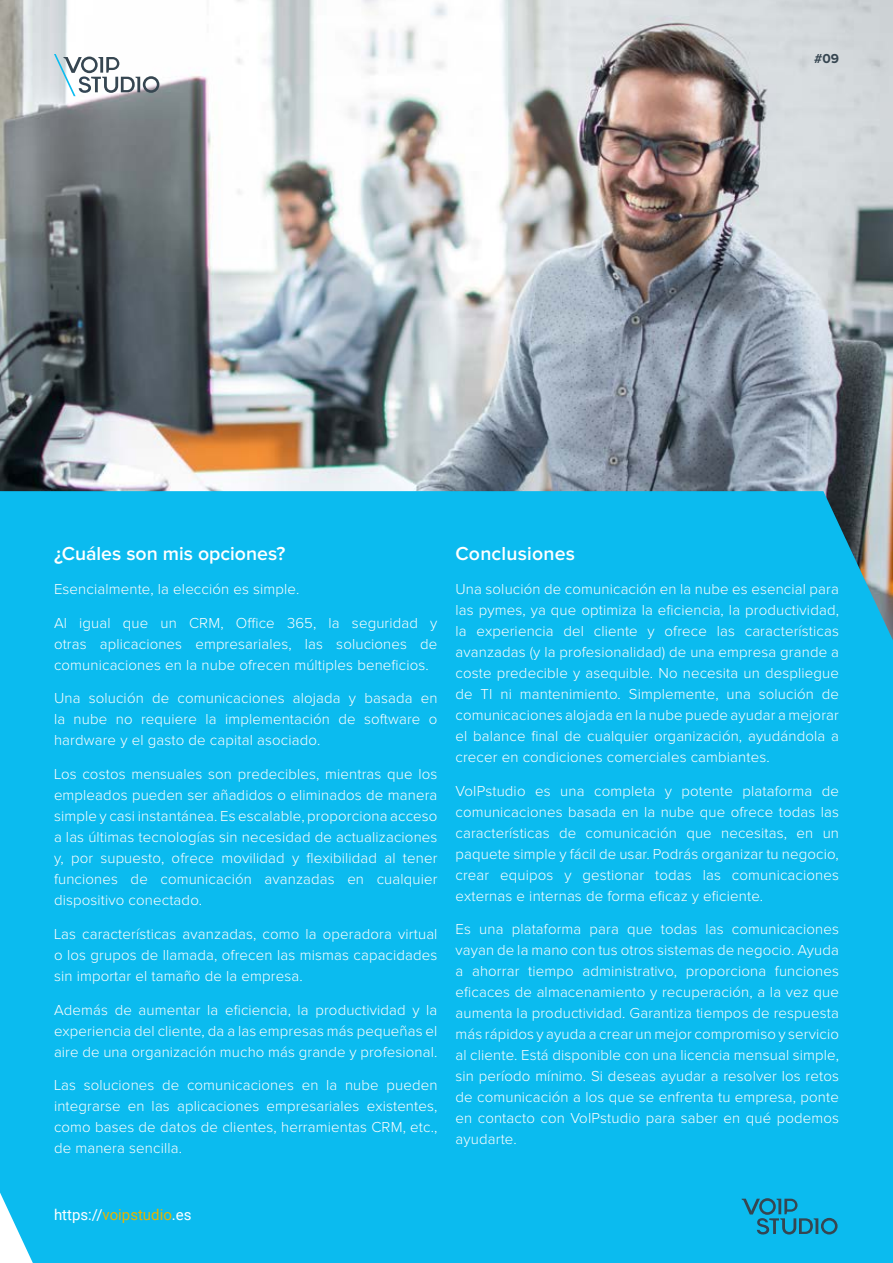
<style>
.page{position:relative;width:893px;height:1263px;background:#fff}
.page>*{position:absolute;margin:0;border:0;box-sizing:border-box;transform-origin:0 0}
.t1{font:600 19.5px "Proxima Nova";color:#fff}
.t2{font:300 15px/21px "Proxima Nova";letter-spacing:.01em;color:#fff;text-align:justify}
.t3{font:15px "Roboto";color:#fff}
.t4{font:700 13.5px "Proxima Nova";color:#364651}
.s1{color:#e9b400}
</style>
<div class="page">
<img style="left:0;top:0;width:893px;height:491px">
<div style="left:0;top:491px;width:893px;height:772px;background:#0bbbef"></div>
<svg style="left:732px;top:1196px;width:105px;height:42px;background:#13a3cf"></svg>
<svg style="left:54px;top:54px;width:105px;height:42px"></svg>
<p class="t4" style="left:814px;top:53px;width:26px">#09</p>
<h1 class="t1" style="left:54px;top:545px;width:233px">¿Cuáles son mis opciones?</h1>
<p class="t2" style="left:54px;top:579px;width:247px">Esencialmente, la elección es simple.</p>
<p class="t2" style="left:54px;top:613px;width:385px">Al igual que un CRM, Office 365, la seguridad y otras aplicaciones empresariales, las soluciones de comunicaciones en la nube ofrecen múltiples beneficios.</p>
<p class="t2" style="left:54px;top:688px;width:385px">Una solución de comunicaciones alojada y basada en la nube no requiere la implementación de software o hardware y el gasto de capital asociado.</p>
<p class="t2" style="left:54px;top:764px;width:385px">Los costos mensuales son predecibles, mientras que los empleados pueden ser añadidos o eliminados de manera simple y casi instantánea. Es escalable, proporciona acceso a las últimas tecnologías sin necesidad de actualizaciones y, por supuesto, ofrece movilidad y flexibilidad al tener funciones de comunicación avanzadas en cualquier dispositivo conectado.</p>
<p class="t2" style="left:54px;top:924px;width:385px">Las características avanzadas, como la operadora virtual o los grupos de llamada, ofrecen las mismas capacidades sin importar el tamaño de la empresa.</p>
<p class="t2" style="left:54px;top:1000px;width:385px">Además de aumentar la eficiencia, la productividad y la experiencia del cliente, da a las empresas más pequeñas el aire de una organización mucho más grande y profesional.</p>
<p class="t2" style="left:54px;top:1075px;width:385px">Las soluciones de comunicaciones en la nube pueden integrarse en las aplicaciones empresariales existentes, como bases de datos de clientes, herramientas CRM, etc., de manera sencilla.</p>
<h1 class="t1" style="left:455px;top:545px;width:121px">Conclusiones</h1>
<p class="t2" style="left:455px;top:579px;width:385px">Una solución de comunicación en la nube es esencial para las pymes, ya que optimiza la eficiencia, la productividad, la experiencia del cliente y ofrece las características avanzadas (y la profesionalidad) de una empresa grande a coste predecible y asequible. No necesita un despliegue de TI ni mantenimiento. Simplemente, una solución de comunicaciones alojada en la nube puede ayudar a mejorar el balance final de cualquier organización, ayudándola a crecer en condiciones comerciales cambiantes.</p>
<p class="t2" style="left:455px;top:781px;width:385px">VoIPstudio es una completa y potente plataforma de comunicaciones basada en la nube que ofrece todas las características de comunicación que necesitas, en un paquete simple y fácil de usar. Podrás organizar tu negocio, crear equipos y gestionar todas las comunicaciones externas e internas de forma eficaz y eficiente.</p>
<p class="t2" style="left:455px;top:919px;width:385px">Es una plataforma para que todas las comunicaciones vayan de la mano con tus otros sistemas de negocio. Ayuda a ahorrar tiempo administrativo, proporciona funciones eficaces de almacenamiento y recuperación, a la vez que aumenta la productividad. Garantiza tiempos de respuesta más rápidos y ayuda a crear un mejor compromiso y servicio al cliente. Está disponible con una licencia mensual simple, sin período mínimo. Si deseas ayudar a resolver los retos de comunicación a los que se enfrenta tu empresa, ponte en contacto con VoIPstudio para saber en qué podemos ayudarte.</p>
<p class="t3" style="left:54px;top:1204px;width:139px">https://<span class="s1">voipstudio</span>.es</p>
</div>
